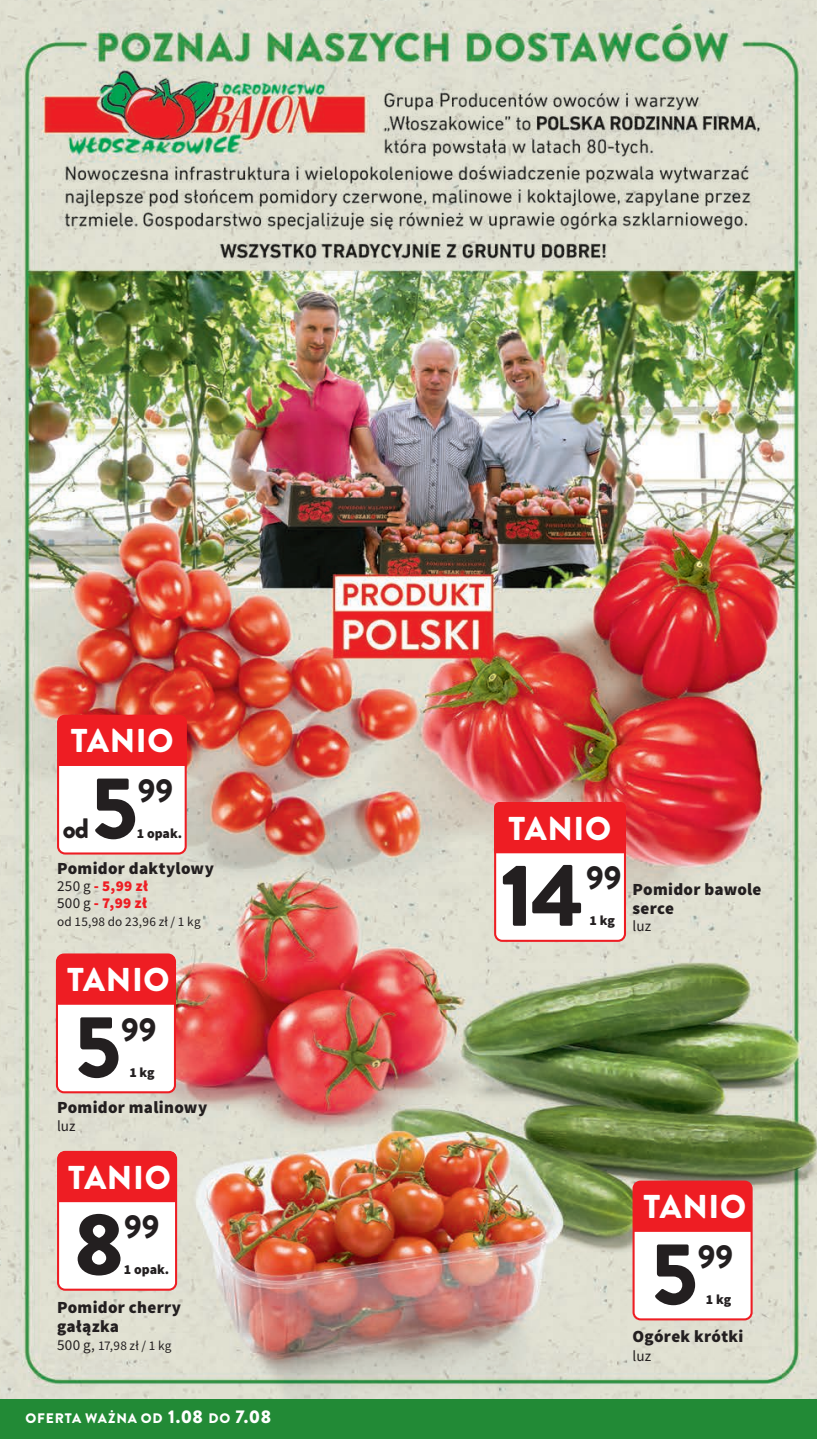
<style>
.page{position:relative;width:817px;height:1439px;background:#fff}
.page>*{position:absolute;margin:0;border:0;box-sizing:border-box;transform-origin:0 0}
.t1{font:900 88.02px "Brandon Grotesque";color:#231f20}
.t2{font:900 33.07px "Brandon Grotesque";letter-spacing:.02em;color:#fff}
.t3{font:900 33.07px "Brandon Grotesque";color:#231f20}
.t4{font:900 28px "Brandon Grotesque";color:#231f20}
.t5{font:900 16.97px/18.9px "Source Sans Pro";letter-spacing:.02em;color:#231f20}
.t6{font:900 15.05px/17px "Source Sans Pro";letter-spacing:.02em;color:#ee1d23}
.t7{font:15.05px "Source Sans Pro";letter-spacing:.005em;color:#231f20}
.t8{font:900 13.83px "Brandon Grotesque";letter-spacing:.055em;color:#fff}
.t9{font:900 13.65px "Source Sans Pro";letter-spacing:-.01em;color:#231f20}
.t10{font:13.3px "Source Sans Pro";letter-spacing:.015em;color:#231f20}
.s1{font-weight:400;color:#231f20}
.s2{font-size:15.05px}
.s3{font-size:18.38px}
</style>
<div class="page">
<img style="left:0;top:0;width:817px;height:1399px">
<div style="left:58px;top:716px;width:128px;height:137px;background:#fff;border-radius:7px"></div>
<div style="left:57px;top:715px;width:130px;height:139px;border:2px solid #ee1d23;border-radius:7px"></div>
<div style="left:58px;top:716px;width:129px;height:50px;background:#ee1d23"></div>
<div style="left:57px;top:954px;width:118px;height:138px;background:#fff;border-radius:7px"></div>
<div style="left:56px;top:953px;width:120px;height:140px;border:2px solid #ee1d23;border-radius:7px"></div>
<div style="left:57px;top:954px;width:118px;height:51px;background:#ee1d23"></div>
<div style="left:633px;top:1181px;width:118px;height:138px;background:#fff;border-radius:7px"></div>
<div style="left:632px;top:1180px;width:120px;height:140px;border:2px solid #ee1d23;border-radius:7px"></div>
<div style="left:633px;top:1181px;width:118px;height:51px;background:#ee1d23"></div>
<div style="left:58px;top:1152px;width:118px;height:137px;background:#fff;border-radius:7px"></div>
<div style="left:57px;top:1151px;width:120px;height:139px;border:2px solid #ee1d23;border-radius:7px"></div>
<div style="left:58px;top:1152px;width:118px;height:50px;background:#ee1d23"></div>
<div style="left:495px;top:803px;width:130px;height:138px;background:#fff;border-radius:7px"></div>
<div style="left:494px;top:802px;width:132px;height:140px;border:2px solid #ee1d23;border-radius:7px"></div>
<div style="left:494px;top:802px;width:132px;height:51px;background:#ee1d23"></div>
<div style="left:0;top:1399px;width:817px;height:40px;background:#228a36"></div>
<h2 class="t2" style="left:71px;top:717px;width:104px">TANIO</h2>
<h1 class="t1" style="left:91px;top:746px;width:48px">5</h1>
<h2 class="t3" style="left:138px;top:767px;width:37px">99</h2>
<h3 class="t4" style="left:63px;top:809px;width:28px">od</h3>
<p class="t9" style="left:137px;top:824px;width:47px">1 opak.</p>
<p class="t5" style="left:57px;top:860px;width:158px">Pomidor daktylowy</p>
<p class="t6" style="left:57px;top:878px;width:92px"><span class="s1">250 g</span> - 5,99 zł<br><span class="s1">500 g</span> - 7,99 zł</p>
<p class="t10" style="left:57px;top:913px;width:145px">od 15,98 do 23,96 zł / 1 kg</p>
<h2 class="t2" style="left:67px;top:956px;width:104px">TANIO</h2>
<h1 class="t1" style="left:75px;top:984px;width:48px">5</h1>
<h2 class="t3" style="left:121px;top:1006px;width:37px">99</h2>
<p class="t9" style="left:129px;top:1063px;width:27px">1 kg</p>
<p class="t5" style="left:57px;top:1098px;width:152px">Pomidor malinowy</p>
<p class="t7" style="left:57px;top:1117px;width:20px">luz</p>
<h2 class="t2" style="left:68px;top:1153px;width:104px">TANIO</h2>
<h1 class="t1" style="left:74px;top:1182px;width:51px">8</h1>
<h2 class="t3" style="left:124px;top:1203px;width:37px">99</h2>
<p class="t9" style="left:124px;top:1260px;width:47px">1 opak.</p>
<p class="t5" style="left:57px;top:1298px;width:126px">Pomidor cherry gałązka</p>
<p class="t10" style="left:57px;top:1337px;width:116px"><span class="s2">500 g,</span> 17,98 zł / 1 kg</p>
<p class="t8" style="left:26px;top:1409px;width:247px">OFERTA WAŻNA OD <span class="s3">1.08</span> DO <span class="s3">7.08</span></p>
<h2 class="t2" style="left:508px;top:805px;width:104px">TANIO</h2>
<h1 class="t1" style="left:500px;top:833px;width:85px">14</h1>
<h2 class="t3" style="left:586px;top:854px;width:37px">99</h2>
<p class="t9" style="left:589px;top:912px;width:27px">1 kg</p>
<p class="t5" style="left:632px;top:881px;width:131px">Pomidor bawole serce</p>
<p class="t7" style="left:632px;top:917px;width:20px">luz</p>
<h2 class="t2" style="left:643px;top:1183px;width:104px">TANIO</h2>
<h1 class="t1" style="left:651px;top:1211px;width:48px">5</h1>
<h2 class="t3" style="left:698px;top:1233px;width:37px">99</h2>
<p class="t9" style="left:706px;top:1290px;width:27px">1 kg</p>
<p class="t5" style="left:632px;top:1328px;width:112px">Ogórek krótki</p>
<p class="t7" style="left:632px;top:1347px;width:20px">luz</p>
</div>
